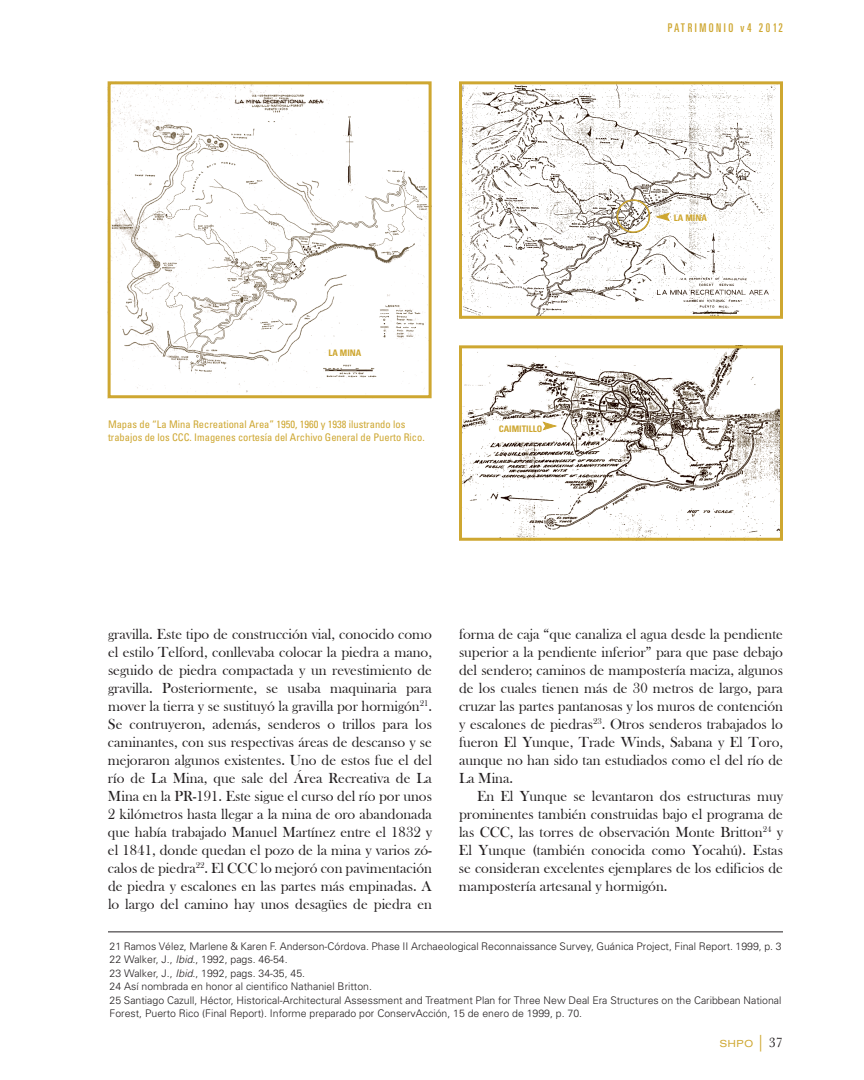
<style>
.page{position:relative;width:864px;height:1080px;background:#fff}
.page>*{position:absolute;margin:0;border:0;box-sizing:border-box;transform-origin:0 0}
.t1{font:15px/18px "Bask Old Face";color:#231f20;text-align:justify}
.t2{font:ultra-condensed 12px "Univers";letter-spacing:.21em;color:#cea731}
.t3{font:300 10.5px/13.5px "Univers";color:#231f20}
.t4{font:condensed 10.5px/13.5px "Univers";color:#cea731}
.t5{font:expanded 9.75px "Univers";color:#cea731}
.t6{font:700 condensed 9px "Univers";color:#cea731}
.s1{font-style:italic}
</style>
<div class="page">
<img style="left:463px;top:349px;width:316px;height:188px">
<div style="left:459px;top:345px;width:324px;height:196px;border:3px solid #cea731"></div>
<svg style="left:542px;top:421px;width:16px;height:10px"></svg>
<img style="left:112px;top:85px;width:316px;height:308px">
<div style="left:108px;top:81px;width:324px;height:317px;border:3px solid #cea731"></div>
<img style="left:463px;top:85px;width:313px;height:230px">
<div style="left:459px;top:81px;width:324px;height:238px;border:3px solid #cea731"></div>
<svg style="left:654px;top:212px;width:17px;height:9px"></svg>
<div style="left:617px;top:199px;width:33px;height:34px;border:2px solid #cea731;border-radius:50%"></div>
<hr style="left:108px;top:932px;width:675px;height:1px;background:#231f20">
<p class="t2" style="left:668px;top:20px;width:117px">PATRIMONIO v4 2012</p>
<p class="t6" style="left:328px;top:347px;width:34px">LA MINA</p>
<p class="t4" style="left:108px;top:417px;width:318px">Mapas de “La Mina Recreational Area” 1950, 1960 y 1938 ilustrando los trabajos de los CCC. Imagenes cortesía del Archivo General de Puerto Rico.</p>
<p class="t6" style="left:499px;top:423px;width:45px">CAIMITILLO</p>
<p class="t6" style="left:674px;top:212px;width:34px">LA MINA</p>
<p class="t1" style="left:108px;top:625px;width:326px">gravilla. Este tipo de construcción vial, conocido como el estilo Telford, conllevaba colocar la piedra a mano, seguido de piedra compactada y un revestimiento de gravilla. Posteriormente, se usaba maquinaria para mover la tierra y se sustituyó la gravilla por hormigón<sup>21</sup>.<br>Se contruyeron, además, senderos o trillos para los caminantes, con sus respectivas áreas de descanso y se mejoraron algunos existentes. Uno de estos fue el del río de La Mina, que sale del Área Recreativa de La Mina en la PR-191. Este sigue el curso del río por unos 2 kilómetros hasta llegar a la mina de oro abandonada que había trabajado Manuel Martínez entre el 1832 y el 1841, donde quedan el pozo de la mina y varios zó&shy;calos de piedra<sup>22</sup>. El CCC lo mejoró con pavimentación de piedra y escalones en las partes más empinadas. A lo largo del camino hay unos desagües de piedra en</p>
<p class="t1" style="left:459px;top:625px;width:326px">forma de caja “que canaliza el agua desde la pendiente superior a la pendiente inferior” para que pase debajo del sendero; caminos de mampostería maciza, algunos de los cuales tienen más de 30 metros de largo, para cruzar las partes pantanosas y los muros de contención y escalones de piedras<sup>23</sup>. Otros senderos trabajados lo fueron El Yunque, Trade Winds, Sabana y El Toro, aunque no han sido tan estudiados como el del río de La Mina.</p>
<p class="t1" style="left:459px;top:787px;width:326px;text-indent:18px">En El Yunque se levantaron dos estructuras muy prominentes también construidas bajo el programa de las CCC, las torres de observación Monte Britton<sup>24</sup> y El Yunque (también conocida como Yocahú). Estas se consideran excelentes ejemplares de los edificios de mampostería artesanal y hormigón.</p>
<p class="t3" style="left:110px;top:939px;width:674px">21 Ramos Vélez, Marlene &amp; Karen F. Anderson-Córdova. Phase II Archaeological Reconnaissance Survey, Guánica Project, Final Report. 1999, p. 3<br>22 Walker, J., <span class="s1">Ibid.</span>, 1992, pags. 46-54.<br>23 Walker, J., <span class="s1">Ibid.</span>, 1992, pags. 34-35, 45.<br>24 Así nombrada en honor al cientifico Nathaniel Britton.<br>25 Santiago Cazull, Héctor, Historical-Architectural Assessment and Treatment Plan for Three New Deal Era Structures on the Caribbean National Forest, Puerto Rico (Final Report). Informe preparado por ConservAcción, 15 de enero de 1999, p. 70.</p>
<p class="t5" style="left:720px;top:1038px;width:35px">SHPO</p>
</div>
